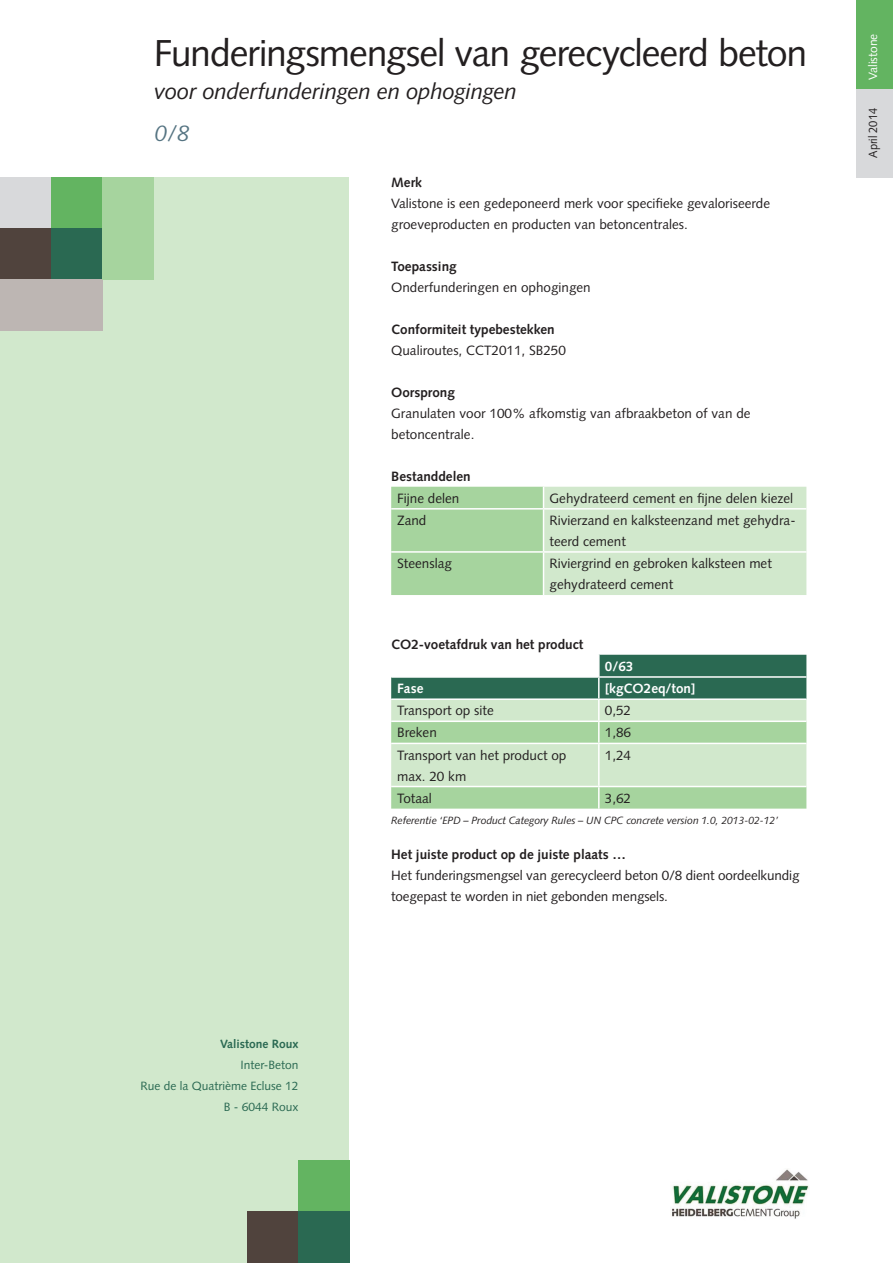
<style>
.page{position:relative;width:893px;height:1263px;background:#fff}
.page>*{position:absolute;margin:0;border:0;box-sizing:border-box;transform-origin:0 0}
.a-Hoofdstuk{font:37.5px "Syntax";letter-spacing:-.03em;color:#231f20}
.a-Hoofdstuk-2{font:italic 22.5px "Syntax";letter-spacing:-.02em;color:#231f20}
.a-Hoofdstuk-3{font:italic 22.5px "Syntax";color:#557482}
.e-Plattetekst{font:13.5px/21px "Syntax";color:#231f20}
.Tussenkop{font:700 13.5px "Syntax";color:#231f20}
.e-Plattetekst-2{font:700 13.5px "Syntax";color:#231f20}
.e-Plattetekst-3{font:700 13.5px "Syntax";color:#fff}
.Platte_tekst{font:12px "Syntax";color:#2a6952}
.Platte_tekst-2{font:700 12px "Syntax";color:#2a6952}
.n-Margetekst_diap{font:12px "Syntax";color:#fff}
.o-Margetekst_zw{font:12px "Syntax";color:#231f20;scale:.92 1}
.Tussenkop-2{font:italic 10.5px "Syntax";letter-spacing:-.01em;color:#231f20}
</style>
<div class="page">
<div style="left:0;top:177px;width:349px;height:1086px;background:#d1e8cc"></div>
<div style="left:856px;top:89px;width:37px;height:88px;background:#d8d9db"></div>
<div style="left:856px;top:0;width:37px;height:89px;background:#63b461"></div>
<div style="left:0;top:177px;width:51px;height:51px;background:#d8d9db"></div>
<div style="left:51px;top:177px;width:51px;height:51px;background:#63b461"></div>
<div style="left:0;top:228px;width:51px;height:51px;background:#50433d"></div>
<div style="left:51px;top:228px;width:51px;height:51px;background:#2a6952"></div>
<div style="left:0;top:279px;width:102px;height:51px;background:#bdb6b3"></div>
<div style="left:102px;top:177px;width:51px;height:102px;background:#a6d49e"></div>
<div style="left:298px;top:1161px;width:52px;height:51px;background:#63b461"></div>
<div style="left:247px;top:1212px;width:51px;height:51px;background:#50433d"></div>
<div style="left:298px;top:1212px;width:52px;height:51px;background:#2a6952"></div>
<svg style="left:391px;top:487px;width:415px;height:108px;background:#c1e0bb"></svg>
<hr style="left:391px;top:508px;width:153px;height:2px;background:#fff">
<hr style="left:544px;top:508px;width:262px;height:2px;background:#fff">
<hr style="left:543px;top:510px;width:1px;height:41px;background:#fff">
<hr style="left:391px;top:551px;width:153px;height:2px;background:#fff">
<hr style="left:544px;top:551px;width:262px;height:2px;background:#fff">
<hr style="left:543px;top:553px;width:1px;height:42px;background:#fff">
<svg style="left:391px;top:655px;width:415px;height:154px;background:#a5c9a9"></svg>
<hr style="left:598px;top:655px;width:2px;height:21px;background:#fff">
<hr style="left:391px;top:676px;width:208px;height:2px;background:#fff">
<hr style="left:599px;top:676px;width:207px;height:2px;background:#fff">
<hr style="left:598px;top:678px;width:2px;height:20px;background:#fff">
<hr style="left:391px;top:698px;width:208px;height:2px;background:#fff">
<hr style="left:599px;top:698px;width:207px;height:2px;background:#fff">
<hr style="left:598px;top:700px;width:2px;height:20px;background:#fff">
<hr style="left:391px;top:720px;width:208px;height:2px;background:#fff">
<hr style="left:599px;top:720px;width:207px;height:2px;background:#fff">
<hr style="left:598px;top:722px;width:2px;height:21px;background:#fff">
<hr style="left:391px;top:743px;width:208px;height:1px;background:#fff">
<hr style="left:599px;top:743px;width:207px;height:1px;background:#fff">
<hr style="left:598px;top:744px;width:2px;height:42px;background:#fff">
<hr style="left:391px;top:786px;width:208px;height:1px;background:#fff">
<hr style="left:599px;top:786px;width:207px;height:1px;background:#fff">
<hr style="left:598px;top:787px;width:2px;height:22px;background:#fff">
<img style="left:672px;top:1169px;width:137px;height:50px">
<p class="a-Hoofdstuk" style="left:154px;top:31px;width:655px">Funderingsmengsel van gerecycleerd beton</p>
<p class="a-Hoofdstuk-2" style="left:154px;top:78px;width:364px">voor onderfunderingen en ophogingen</p>
<p class="a-Hoofdstuk-3" style="left:155px;top:120px;width:36px">0/8</p>
<p class="Tussenkop" style="left:391px;top:174px;width:32px">Merk</p>
<p class="e-Plattetekst" style="left:391px;top:193px;width:380px">Valistone is een gedeponeerd merk voor specifieke gevaloriseerde groeveproducten en producten van betoncentrales.</p>
<p class="Tussenkop" style="left:391px;top:258px;width:67px">Toepassing</p>
<p class="e-Plattetekst" style="left:391px;top:277px;width:201px">Onderfunderingen en ophogingen</p>
<p class="Tussenkop" style="left:391px;top:321px;width:165px">Conformiteit typebestekken</p>
<p class="e-Plattetekst" style="left:391px;top:340px;width:176px">Qualiroutes, CCT2011, SB250</p>
<p class="Tussenkop" style="left:391px;top:384px;width:65px">Oorsprong</p>
<p class="e-Plattetekst" style="left:391px;top:403px;width:361px">Granulaten voor 100% afkomstig van afbraakbeton of van de</p>
<p class="e-Plattetekst" style="left:391px;top:424px;width:85px">betoncentrale.</p>
<p class="Tussenkop" style="left:391px;top:468px;width:81px">Bestanddelen</p>
<p class="e-Plattetekst" style="left:397px;top:488px;width:64px">Fijne delen</p>
<p class="e-Plattetekst" style="left:550px;top:488px;width:245px">Gehydrateerd cement en fijne delen kiezel</p>
<p class="e-Plattetekst" style="left:397px;top:510px;width:31px">Zand</p>
<p class="e-Plattetekst" style="left:550px;top:510px;width:248px">Rivierzand en kalksteenzand met gehydra&shy;teerd cement</p>
<p class="e-Plattetekst" style="left:397px;top:553px;width:56px">Steenslag</p>
<p class="e-Plattetekst" style="left:550px;top:553px;width:224px">Riviergrind en gebroken kalksteen met gehydrateerd cement</p>
<p class="Tussenkop" style="left:391px;top:636px;width:194px">CO2-voetafdruk van het product</p>
<p class="e-Plattetekst-3" style="left:605px;top:659px;width:30px">0/63</p>
<p class="Platte_tekst-2" style="left:220px;top:1037px;width:80px">Valistone Roux</p>
<p class="Platte_tekst" style="left:240px;top:1057px;width:60px">Inter-Beton</p>
<p class="Platte_tekst" style="left:140px;top:1078px;width:160px">Rue de la Quatrième Ecluse 12</p>
<p class="Platte_tekst" style="left:224px;top:1099px;width:76px">B - 6044 Roux</p>
<p class="e-Plattetekst-3" style="left:397px;top:681px;width:28px">Fase</p>
<p class="e-Plattetekst-3" style="left:605px;top:681px;width:92px">[kgCO2eq/ton]</p>
<p class="e-Plattetekst" style="left:397px;top:700px;width:98px">Transport op site</p>
<p class="e-Plattetekst" style="left:605px;top:700px;width:28px">0,52</p>
<p class="e-Plattetekst" style="left:397px;top:722px;width:41px">Breken</p>
<p class="e-Plattetekst" style="left:605px;top:722px;width:28px">1,86</p>
<p class="e-Plattetekst" style="left:397px;top:744px;width:171px">Transport van het product op max. 20 km</p>
<p class="e-Plattetekst" style="left:605px;top:744px;width:28px">1,24</p>
<p class="e-Plattetekst" style="left:397px;top:787px;width:36px">Totaal</p>
<p class="e-Plattetekst" style="left:605px;top:787px;width:28px">3,62</p>
<p class="Tussenkop-2" style="left:391px;top:814px;width:388px">Referentie ‘EPD – Product Category Rules – UN CPC concrete version 1.0, 2013-02-12’</p>
<p class="e-Plattetekst-2" style="left:391px;top:846px;width:236px">Het juiste product op de juiste plaats …</p>
<p class="e-Plattetekst" style="left:391px;top:865px;width:410px">Het funderingsmengsel van gerecycleerd beton 0/8 dient oordeelkundig toegepast te worden in niet gebonden mengsels.</p>
<p class="n-Margetekst_diap" style="left:866px;top:80px;width:48px;rotate:-90deg">Valistone</p>
<p class="o-Margetekst_zw" style="left:866px;top:158px;width:56px;rotate:-90deg">April 2014</p>
</div>
